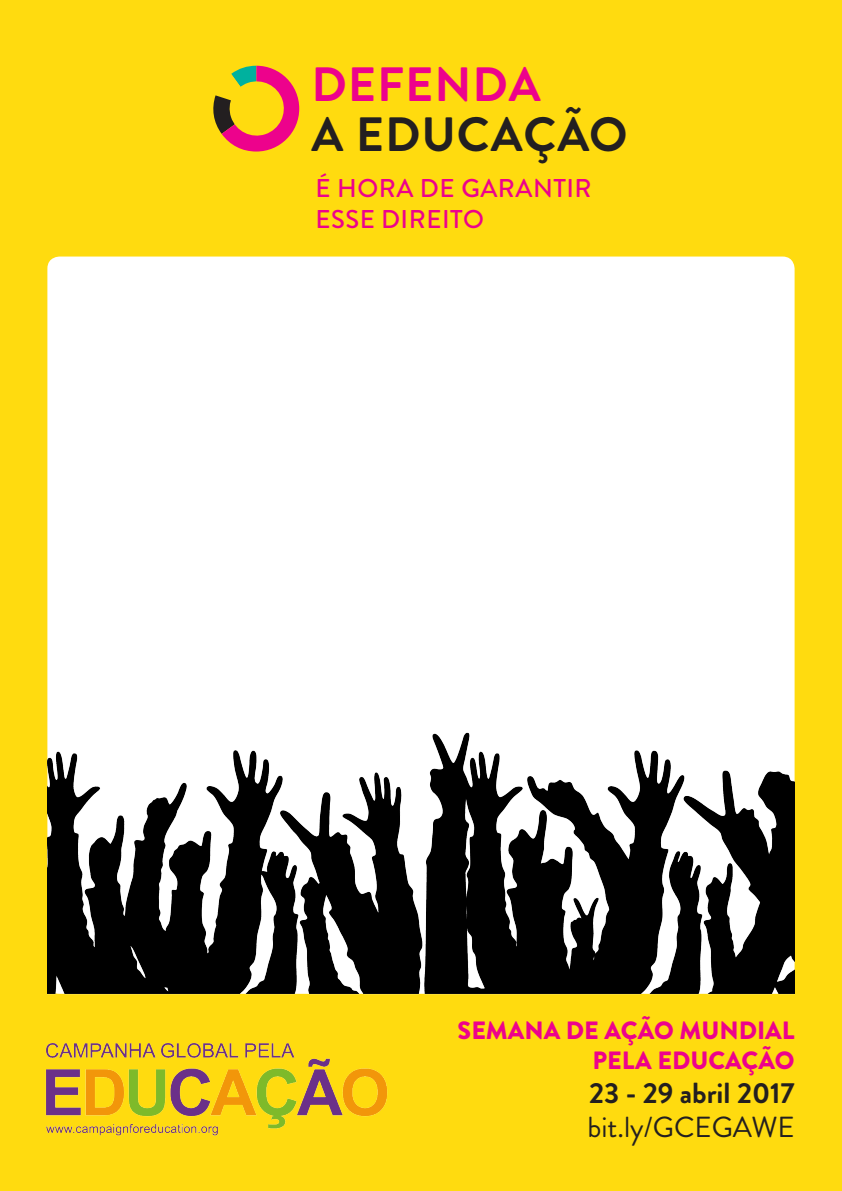
<style>
.page{position:relative;width:842px;height:1191px;background:#ffdb0f}
.page>*{position:absolute;margin:0;border:0;box-sizing:border-box;transform-origin:0 0}
.t1{font:700 48.1px/50px "Brandon Grotesque";letter-spacing:.02em;color:#231f20}
.t2{font:700 29px "Brandon Grotesque";color:#231f20}
.t3{font:29px "Brandon Grotesque";color:#231f20}
.t4{font:500 25.7px/30.8px "Brandon Grotesque";letter-spacing:.02em;color:#ed028c}
.t5{font:900 25px "Brandon Grotesque";color:#ed028c}
.s1{color:#ed028c}
</style>
<div class="page">
<div style="left:47px;top:256px;width:747px;height:737px;background:#fff;border-radius:12px"></div>
<img style="left:47px;top:723px;width:747px;height:272px">
<svg style="left:213px;top:66px;width:86px;height:85px"></svg>
<img style="left:45px;top:1042px;width:343px;height:94px">
<p class="t1" style="left:312px;top:60px;width:317px"><span class="s1">DEFENDA<br></span>A EDUCAÇÃO</p>
<p class="t4" style="left:315px;top:173px;width:278px">É HORA DE GARANTIR<br>ESSE DIREITO</p>
<p class="t5" style="left:458px;top:1013px;width:338px">SEMANA DE AÇÃO MUNDIAL</p>
<p class="t5" style="left:592px;top:1043px;width:204px">PELA EDUCAÇÃO</p>
<p class="t2" style="left:589px;top:1073px;width:207px">23 - 29 abril 2017</p>
<p class="t3" style="left:587px;top:1107px;width:209px">bit.ly/GCEGAWE</p>
</div>
